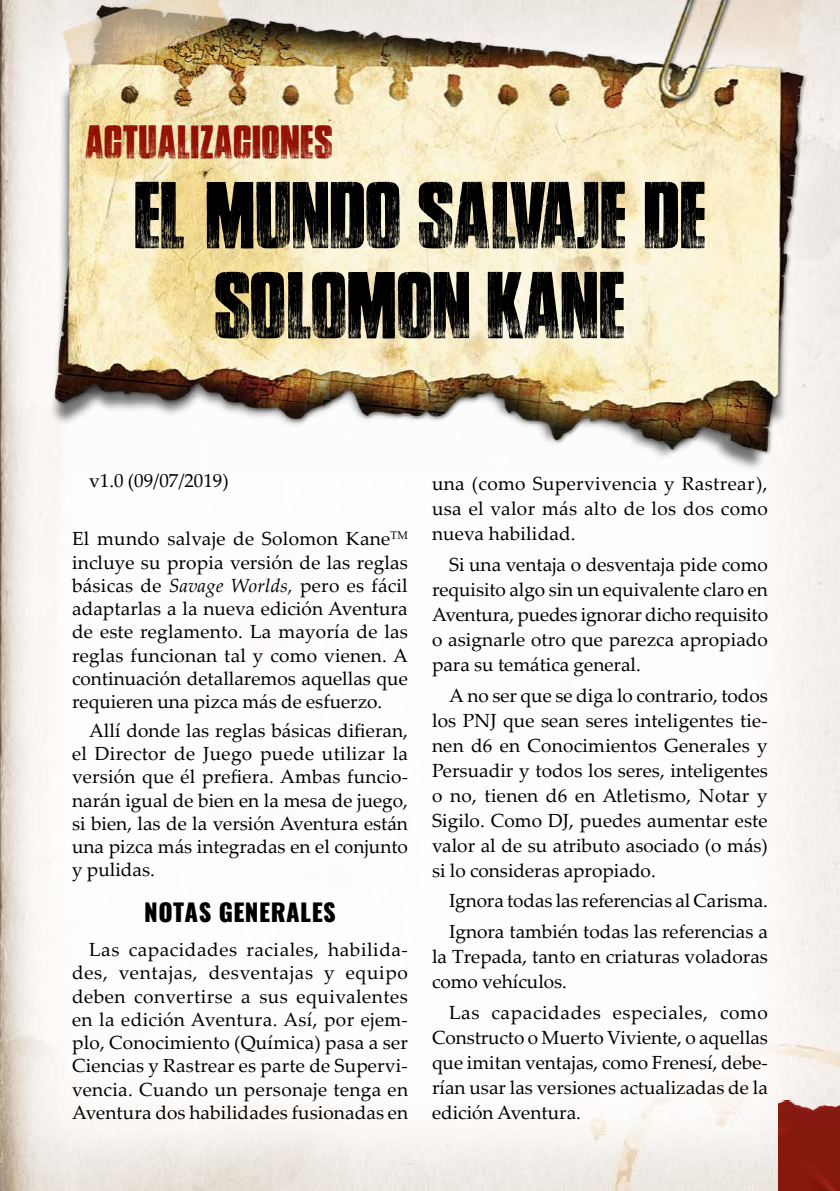
<style>
.page{position:relative;width:840px;height:1191px;background:#fff}
.page>*{position:absolute;margin:0;border:0;box-sizing:border-box;transform-origin:0 0}
.t1{font:80px/90px "Google spies";color:#000;text-align:center}
.t2{font:40px "Google spies";letter-spacing:.01em;color:#931004}
.t3{font:800 24px "Oswald";letter-spacing:.02em;color:#000}
.t4{font:19px/23.2px "Palatino Linotype";color:#000;text-align:justify}
.s1{font-style:italic}
</style>
<div class="page">
<img style="left:0;top:0;width:839px;height:1191px">
<img style="left:778px;top:1100px;width:61px;height:91px">
<img style="left:3px;top:0;width:836px;height:473px">
<h2 class="t2" style="left:85px;top:122px;width:249px">ACTUALIZACIONES</h2>
<h1 class="t1" style="left:133px;top:173px;width:574px">EL MUNDO SALVAJE DE<br>SOLOMON KANE</h1>
<p class="t4" style="left:89px;top:468px;width:141px">v1.0 (09/07/2019)</p>
<p class="t4" style="left:72px;top:526px;width:337px">El mundo salvaje de Solomon Kane<sup>TM </sup>incluye su propia versión de las reglas básicas de <span class="s1">Savage Worlds,</span> pero es fácil adaptarlas a la nueva edición Aventura de este reglamento. La mayoría de las reglas funcionan tal y como vienen. A continuación detallaremos aquellas que requieren una pizca más de esfuerzo.</p>
<p class="t4" style="left:72px;top:718px;width:337px;text-indent:17px">Allí donde las reglas básicas difieran, el Director de Juego puede utilizar la versión que él prefiera. Ambas funcio&shy;narán igual de bien en la mesa de juego, si bien, las de la versión Aventura están una pizca más integradas en el conjunto y pulidas.</p>
<p class="t3" style="left:144px;top:895px;width:193px">NOTAS GENERALES</p>
<p class="t4" style="left:72px;top:937px;width:337px;text-indent:17px">Las capacidades raciales, habilida&shy;des, ventajas, desventajas y equipo deben convertirse a sus equivalentes en la edición Aventura. Así, por ejem&shy;plo, Conocimiento (Química) pasa a ser Ciencias y Rastrear es parte de Supervi&shy;vencia. Cuando un personaje tenga en Aventura dos habilidades fusionadas en</p>
<p class="t4" style="left:432px;top:470px;width:337px;line-height:25px">una (como Supervivencia y Rastrear), usa el valor más alto de los dos como nueva habilidad.</p>
<p class="t4" style="left:432px;top:551px;width:337px;line-height:25px;text-indent:17px">Si una ventaja o desventaja pide como requisito algo sin un equivalente claro en Aventura, puedes ignorar dicho requisito o asignarle otro que parezca apropiado para su temática general.</p>
<p class="t4" style="left:432px;top:682px;width:337px;line-height:25px;text-indent:17px">A no ser que se diga lo contrario, todos los PNJ que sean seres inteligentes tie&shy;nen d6 en Conocimientos Generales y Persuadir y todos los seres, inteligentes o no, tienen d6 en Atletismo, Notar y Sigilo. Como DJ, puedes aumentar este valor al de su atributo asociado (o más) si lo consideras apropiado.</p>
<p class="t4" style="left:449px;top:885px;width:320px;line-height:30.6px">Ignora todas las referencias al Carisma.<br>Ignora también todas las referencias a</p>
<p class="t4" style="left:432px;top:943px;width:337px;line-height:25px">la Trepada, tanto en criaturas voladoras como vehículos.</p>
<p class="t4" style="left:432px;top:999px;width:337px;line-height:25px;text-indent:17px">Las capacidades especiales, como Constructo o Muerto Viviente, o aquellas que imitan ventajas, como Frenesí, debe&shy;rían usar las versiones actualizadas de la edición Aventura.</p>
</div>
